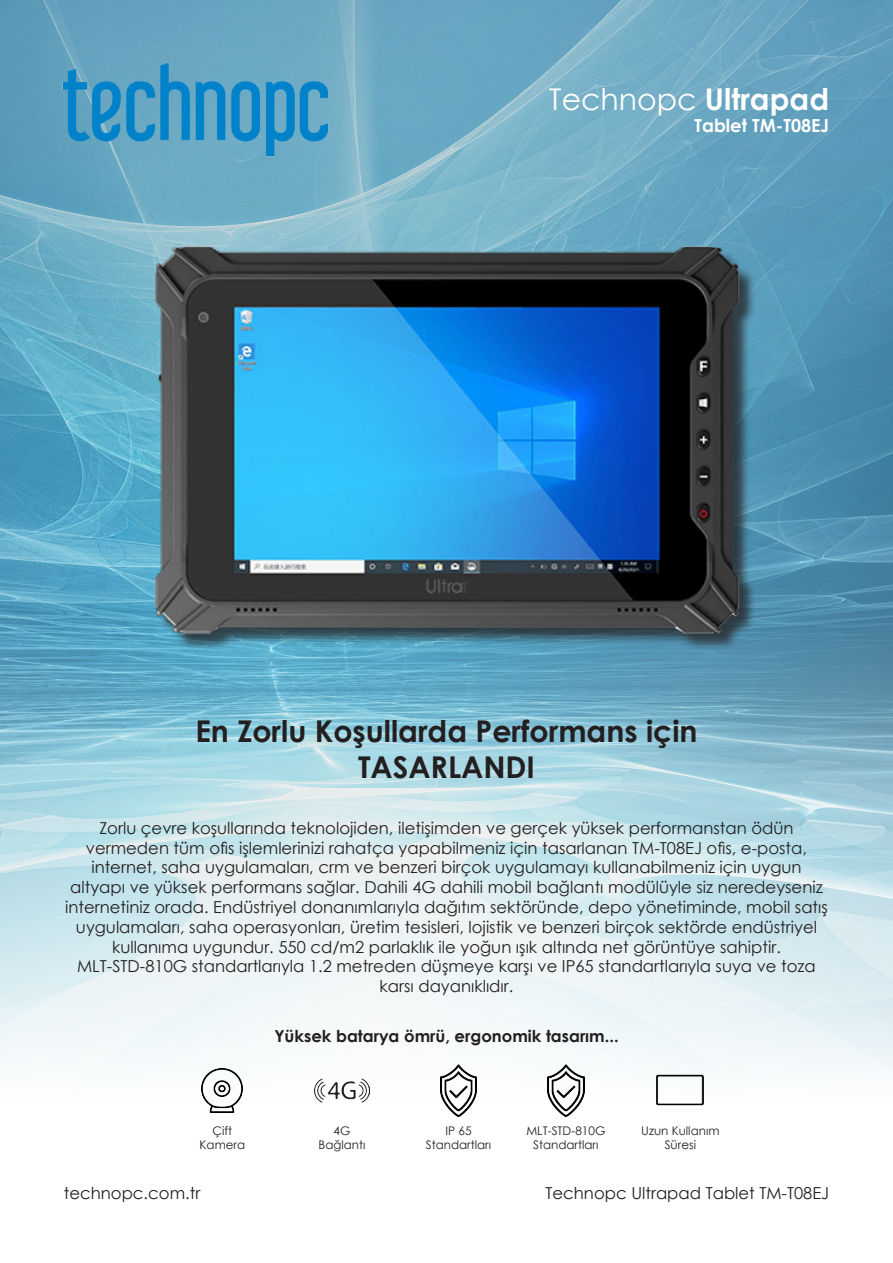
<style>
.page{position:relative;width:893px;height:1263px;background:#fff}
.page>*{position:absolute;margin:0;border:0;box-sizing:border-box;transform-origin:0 0}
.t1{font:700 30px/36px "Century Gothic";color:#231f20;text-align:center}
.t2{font:30px "Century Gothic";color:#fff}
.t3{font:700 18px "Century Gothic";color:#fff}
.t4{font:16.5px/19.8px "Century Gothic";color:#231f20;text-align:center}
.t5{font:700 16.5px "Century Gothic";color:#231f20}
.t6{font:11.85px/14.2px "Century Gothic";color:#231f20;text-align:center}
.s1{font-weight:700}
</style>
<div class="page">
<img style="left:0;top:0;width:893px;height:1117px">
<img style="left:50px;top:59px;width:291px;height:102px">
<img style="left:202px;top:1068px;width:41px;height:44px">
<img style="left:656px;top:1071px;width:49px;height:39px">
<img style="left:314px;top:1062px;width:56px;height:55px">
<img style="left:548px;top:1065px;width:36px;height:51px">
<img style="left:440px;top:1065px;width:37px;height:51px">
<img style="left:108px;top:190px;width:677px;height:500px">
<p class="t2" style="left:549px;top:79px;width:282px">Technopc <span class="s1">Ultrapad</span></p>
<p class="t3" style="left:695px;top:112px;width:136px">Tablet TM-T08EJ</p>
<p class="t1" style="left:195px;top:712px;width:504px">En Zorlu Koşullarda Performans için<br>TASARLANDI</p>
<p class="t4" style="left:65px;top:817px;width:764px">Zorlu çevre koşullarında teknolojiden, iletişimden ve gerçek yüksek performanstan ödün vermeden tüm ofis işlemlerinizi rahatça yapabilmeniz için tasarlanan TM-T08EJ ofis, e-posta, internet, saha uygulamaları, crm ve benzeri birçok uygulamayı kullanabilmeniz için uygun altyapı ve yüksek performans sağlar. Dahili 4G dahili mobil bağlantı modülüyle siz neredeyseniz internetiniz orada. Endüstriyel donanımlarıyla dağıtım sektöründe, depo yönetiminde, mobil satış uygulamaları, saha operasyonları, üretim tesisleri, lojistik ve benzeri birçok sektörde endüstriyel kullanıma uygundur. 550 cd/m2 parlaklık ile yoğun ışık altında net görüntüye sahiptir.<br>MLT-STD-810G standartlarıyla 1.2 metreden düşmeye karşı ve IP65 standartlarıyla suya ve toza karsı dayanıklıdır.</p>
<p class="t5" style="left:274px;top:1024px;width:346px">Yüksek batarya ömrü, ergonomik tasarım...</p>
<p class="t6" style="left:213px;top:1123px;width:21px">Çift</p>
<p class="t6" style="left:200px;top:1137px;width:47px">Kamera</p>
<p class="t4" style="left:64px;top:1183px;width:138px">technopc.com.tr</p>
<p class="t6" style="left:334px;top:1123px;width:18px">4G</p>
<p class="t6" style="left:319px;top:1137px;width:48px">Bağlantı</p>
<p class="t6" style="left:445px;top:1123px;width:28px">IP 65</p>
<p class="t6" style="left:426px;top:1137px;width:67px">Standartları</p>
<p class="t6" style="left:526px;top:1123px;width:81px">MLT-STD-810G<br>Standartları</p>
<p class="t6" style="left:641px;top:1123px;width:80px">Uzun Kullanım</p>
<p class="t6" style="left:665px;top:1137px;width:33px">Süresi</p>
<p class="t4" style="left:545px;top:1183px;width:285px">Technopc Ultrapad Tablet TM-T08EJ</p>
</div>
